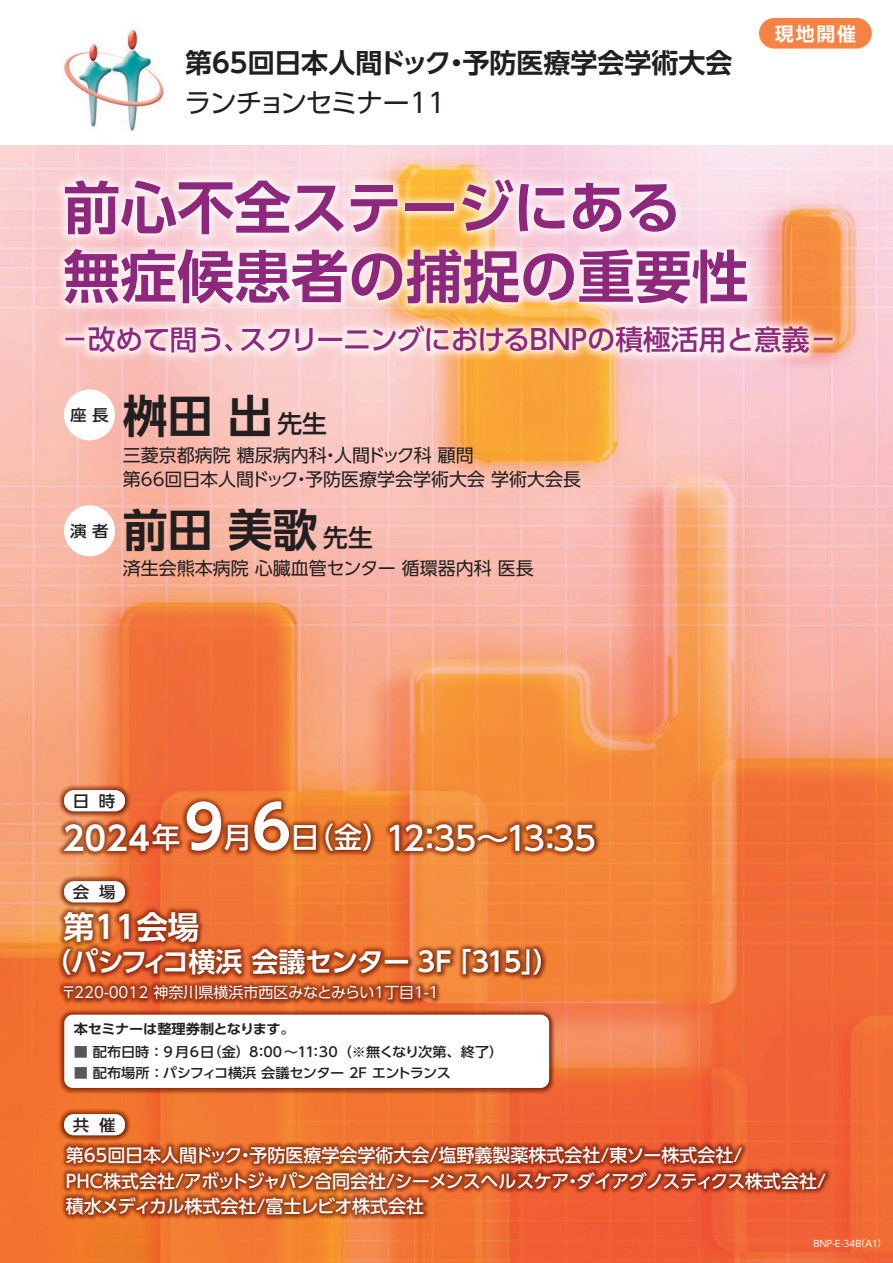
<style>
.page{position:relative;width:893px;height:1263px;background:#fff}
.page>*{position:absolute;margin:0;border:0;box-sizing:border-box;transform-origin:0 0}
.t1{font:700 57px/69px "UD Shin Go Pr 6 De";color:#8d287c}
.t2{font:700 45px "UD Shin Go Pr 6 De";color:#231f20}
.t3{font:500 33px "UD Shin Go Pr 6";letter-spacing:-.07em;color:#fff}
.t4{font:700 31.5px "UD Shin Go Pr 6 De";color:#fff}
.t5{font:500 27.75px "UD Shin Go Pr 6";letter-spacing:-.02em;color:#8d287c}
.t6{font:700 27px "UD Shin Go Pr 6 De";color:#231f20}
.t7{font:700 27px "UD Shin Go Pr 6 De";letter-spacing:-.04em;color:#fff}
.t8{font:27px "UD Shin Go Pr 6";letter-spacing:-.06em;color:#231f20}
.t9{font:700 18.9px "UD Shin Go Pr 6 N De";color:#fff}
.t10{font:500 18px/25.5px "UD Shin Go Pr 6";letter-spacing:-.005em;color:#fff}
.t11{font:18px/24px "UD Shin Go Pr 6";color:#231f20}
.t12{font:500 15.6px "UD Shin Go Pr 6";color:#231f20;scale:1.05 1}
.t13{font:15px "UD Shin Go Pr 6";color:#fff}
.t14{font:500 13.5px "UD Shin Go Pr 6";color:#231f20;scale:1.05 1}
.t15{font:500 13.5px "UD Shin Go Pr 6";letter-spacing:-.025em;color:#231f20;scale:1.05 1}
.t16{font:700 13.5px "UD Shin Go Pr 6 De";letter-spacing:-.025em;color:#231f20;scale:1.05 1}
.t17{font:9px "UD Shin Go Pr 6 N";color:#fff}
.s1{font-family:"UD Shin Go Pr 6";font-weight:500;font-size:24.75px}
.s2{font-family:"UD Shin Go Pr 6 De";font-weight:700}
.s3{font-size:28.5px}
.s4{font-family:"UD Shin Go Pr 6 De";font-weight:700;font-size:59.4px}
.s5{color:#57585a}
</style>
<div class="page">
<img style="left:0;top:145px;width:893px;height:1118px">
<img style="left:59px;top:792px;width:541px;height:85px">
<img style="left:57px;top:907px;width:493px;height:100px">
<img style="left:59px;top:1139px;width:774px;height:85px">
<img style="left:62px;top:1142px;width:768px;height:82px">
<img style="left:57px;top:782px;width:75px;height:37px">
<img style="left:60px;top:786px;width:69px;height:29px">
<div style="left:64px;top:790px;width:61px;height:21px;background:#fff;border-radius:10px"></div>
<img style="left:57px;top:873px;width:75px;height:37px">
<img style="left:60px;top:877px;width:69px;height:29px">
<div style="left:64px;top:881px;width:61px;height:21px;background:#fff;border-radius:10px"></div>
<img style="left:57px;top:1106px;width:75px;height:37px">
<img style="left:60px;top:1110px;width:69px;height:29px">
<div style="left:64px;top:1114px;width:61px;height:21px;background:#fff;border-radius:10px"></div>
<img style="left:51px;top:166px;width:710px;height:146px">
<img style="left:59px;top:175px;width:693px;height:137px">
<img style="left:51px;top:312px;width:797px;height:59px">
<img style="left:57px;top:322px;width:784px;height:43px">
<img style="left:63px;top:28px;width:102px;height:104px">
<div style="left:759px;top:18px;width:113px;height:31px;background:#f58345;border-radius:15px"></div>
<div style="left:64px;top:505px;width:51px;height:51px;background:#fff;border-radius:50%"></div>
<div style="left:64px;top:389px;width:51px;height:51px;background:#fff;border-radius:50%"></div>
<img style="left:57px;top:1007px;width:500px;height:88px">
<img style="left:60px;top:1010px;width:493px;height:82px">
<div style="left:64px;top:1014px;width:485px;height:74px;background:#fff;border-radius:9px"></div>
<h3 class="t6" style="left:185px;top:41px;width:549px">第65回日本人間ドック・予防医療学会学術大会</h3>
<h3 class="t8" style="left:185px;top:81px;width:263px">ランチョンセミナー11</h3>
<p class="t9" style="left:775px;top:18px;width:83px">現地開催</p>
<h1 class="t1" style="left:63px;top:171px;width:687px">前心不全ステージにある無症候患者の捕捉の重要性</h1>
<h3 class="t5" style="left:61px;top:317px;width:778px">－改めて問う、スクリーニングにおけるBNPの積極活用と意義－</h3>
<p class="t12" style="left:70px;top:402px;width:38px">座 長</p>
<p class="t12" style="left:70px;top:518px;width:38px">演 者</p>
<h2 class="t2" style="left:123px;top:379px;width:205px">桝田 出<span class="s1">先生</span></h2>
<p class="t11" style="left:123px;top:442px;width:460px">三菱京都病院 糖尿病内科・人間ドック科 顧問<br>第66回日本人間ドック・予防医療学会学術大会 学術大会長</p>
<h2 class="t2" style="left:123px;top:493px;width:251px">前田 美歌<span class="s1">先生</span></h2>
<p class="t11" style="left:123px;top:556px;width:413px">済生会熊本病院 心臓血管センター 循環器内科 医長</p>
<p class="t12" style="left:73px;top:788px;width:42px">日時</p>
<h3 class="t3" style="left:63px;top:811px;width:535px"><span class="s2">2024</span><span class="s3">年</span><span class="s4">9</span><span class="s3">月</span><span class="s4">6</span><span class="s3">日（金）</span>12：35～13：35</h3>
<p class="t12" style="left:73px;top:879px;width:42px">会 場</p>
<h3 class="t4" style="left:63px;top:901px;width:138px">第11会場</h3>
<h3 class="t7" style="left:44px;top:940px;width:517px">（パシフィコ横浜 会議センター 3F「315」）</h3>
<p class="t13" style="left:61px;top:980px;width:379px">〒220-0012 神奈川県横浜市西区みなとみらい1丁目1-1</p>
<p class="t16" style="left:74px;top:1018px;width:212px">本セミナーは整理券制となります。</p>
<p class="t14" style="left:74px;top:1040px;width:411px"><span class="s5">■</span> 配布日時：9月6日（金）8：00～11：30（※無くなり次第、終了）</p>
<p class="t15" style="left:74px;top:1061px;width:361px"><span class="s5">■</span> 配布場所：パシフィコ横浜 会議センター 2F エントランス</p>
<p class="t12" style="left:73px;top:1112px;width:42px">共 催</p>
<p class="t10" style="left:62px;top:1142px;width:765px">第65回日本人間ドック・予防医療学会学術大会/塩野義製薬株式会社/東ソー株式会社/<br>ＰＨＣ株式会社/アボットジャパン合同会社/シーメンスヘルスケア・ダイアグノスティクス株式会社/積水メディカル株式会社/富士レビオ株式会社</p>
<p class="t17" style="left:813px;top:1236px;width:69px">BNP-E-34B(A1)</p>
</div>
